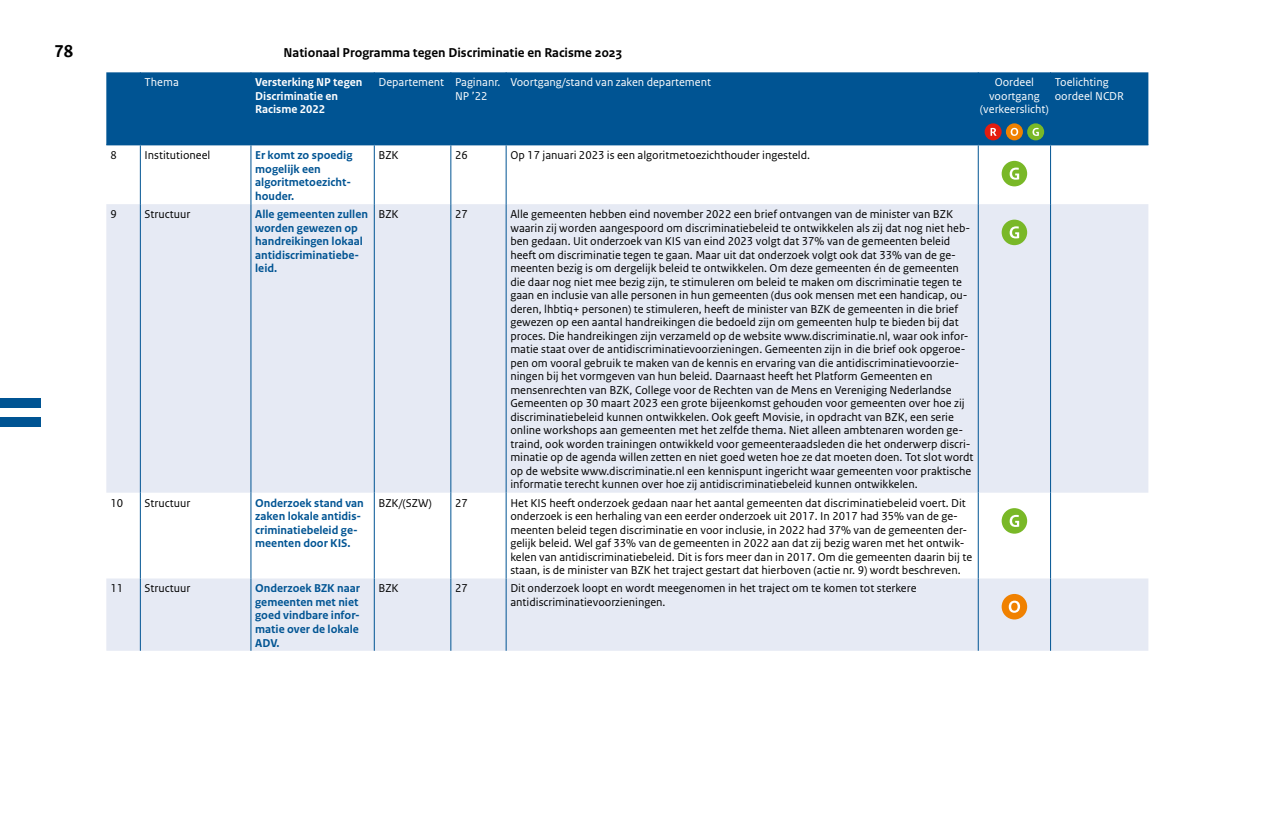
<style>
.page{position:relative;width:1276px;height:830px;background:#fff}
.page>*{position:absolute;margin:0;border:0;box-sizing:border-box;transform-origin:0 0}
.t1{font:700 18px "Rijksoverheid Sans Text TT";color:#000}
.t2{font:700 13.5px "Rijksoverheid Sans Text";color:#000}
._32_RO_Tabel_Broodtekst{font:12px/13.5px "Rijksoverheid Sans Text";color:#000}
._32_RO_Tabel_Broodtekst-2{font:700 12px/13.5px "Rijksoverheid Sans Text";color:#005493}
._32_RO_Tabel_Broodtekst-3{font:12px/13.5px "Rijksoverheid Sans Text";color:#fff}
._32_RO_Tabel_Broodtekst-4{font:700 12px/13.5px "Rijksoverheid Sans Text";color:#fff}
</style>
<div class="page">
<div style="left:0;top:398px;width:41px;height:10px;background:#005493"></div>
<div style="left:0;top:417px;width:41px;height:10px;background:#005493"></div>
<div style="left:106px;top:72px;width:1042px;height:72px;background:#005493"></div>
<svg style="left:106px;top:204px;width:1042px;height:446px;fill:#e6eaf4"></svg>
<hr style="left:106px;top:144px;width:34px;height:1px;background:#005493">
<hr style="left:140px;top:72px;width:1px;height:72px;background:#005493">
<hr style="left:250px;top:72px;width:1px;height:72px;background:#005493">
<hr style="left:374px;top:72px;width:1px;height:72px;background:#005493">
<hr style="left:450px;top:72px;width:1px;height:72px;background:#005493">
<hr style="left:506px;top:72px;width:1px;height:72px;background:#005493">
<hr style="left:978px;top:72px;width:1px;height:72px;background:#005493">
<hr style="left:140px;top:144px;width:111px;height:1px;background:#005493">
<hr style="left:251px;top:144px;width:123px;height:1px;background:#005493">
<hr style="left:374px;top:144px;width:77px;height:1px;background:#005493">
<hr style="left:451px;top:144px;width:55px;height:1px;background:#005493">
<hr style="left:506px;top:144px;width:472px;height:1px;background:#005493">
<hr style="left:978px;top:144px;width:72px;height:1px;background:#005493">
<hr style="left:1050px;top:72px;width:1px;height:72px;background:#005493">
<hr style="left:1050px;top:144px;width:98px;height:1px;background:#005493">
<hr style="left:140px;top:145px;width:1px;height:59px;background:#005493">
<hr style="left:250px;top:145px;width:1px;height:59px;background:#005493">
<hr style="left:374px;top:145px;width:1px;height:59px;background:#005493">
<hr style="left:450px;top:145px;width:1px;height:59px;background:#005493">
<hr style="left:506px;top:145px;width:1px;height:59px;background:#005493">
<hr style="left:978px;top:145px;width:1px;height:59px;background:#005493">
<hr style="left:1050px;top:145px;width:1px;height:59px;background:#005493">
<hr style="left:140px;top:204px;width:1px;height:288px;background:#005493">
<hr style="left:250px;top:204px;width:1px;height:288px;background:#005493">
<hr style="left:374px;top:204px;width:1px;height:288px;background:#005493">
<hr style="left:450px;top:204px;width:1px;height:288px;background:#005493">
<hr style="left:506px;top:204px;width:1px;height:288px;background:#005493">
<hr style="left:978px;top:204px;width:1px;height:288px;background:#005493">
<hr style="left:1050px;top:204px;width:1px;height:288px;background:#005493">
<hr style="left:140px;top:492px;width:1px;height:86px;background:#005493">
<hr style="left:250px;top:492px;width:1px;height:86px;background:#005493">
<hr style="left:374px;top:492px;width:1px;height:86px;background:#005493">
<hr style="left:450px;top:492px;width:1px;height:86px;background:#005493">
<hr style="left:506px;top:492px;width:1px;height:86px;background:#005493">
<hr style="left:978px;top:492px;width:1px;height:86px;background:#005493">
<hr style="left:1050px;top:492px;width:1px;height:86px;background:#005493">
<hr style="left:140px;top:578px;width:1px;height:72px;background:#005493">
<hr style="left:250px;top:578px;width:1px;height:72px;background:#005493">
<hr style="left:374px;top:578px;width:1px;height:72px;background:#005493">
<hr style="left:450px;top:578px;width:1px;height:72px;background:#005493">
<hr style="left:506px;top:578px;width:1px;height:72px;background:#005493">
<hr style="left:978px;top:578px;width:1px;height:72px;background:#005493">
<hr style="left:1050px;top:578px;width:1px;height:72px;background:#005493">
<div style="left:984px;top:123px;width:17px;height:17px;background:#e41c0f;border-radius:50%"></div>
<svg style="left:990px;top:128px;width:6px;height:8px"></svg>
<div style="left:1006px;top:123px;width:17px;height:17px;background:#f08100;border-radius:50%"></div>
<svg style="left:1010px;top:128px;width:8px;height:8px"></svg>
<div style="left:1027px;top:123px;width:17px;height:17px;background:#79b827;border-radius:50%"></div>
<svg style="left:1032px;top:128px;width:7px;height:8px"></svg>
<div style="left:1001px;top:161px;width:26px;height:25px;background:#79b827;border-radius:50%"></div>
<svg style="left:1009px;top:167px;width:10px;height:12px"></svg>
<div style="left:1001px;top:219px;width:26px;height:26px;background:#79b827;border-radius:50%"></div>
<svg style="left:1009px;top:226px;width:10px;height:12px"></svg>
<div style="left:1001px;top:508px;width:26px;height:25px;background:#79b827;border-radius:50%"></div>
<svg style="left:1009px;top:514px;width:10px;height:12px"></svg>
<div style="left:1001px;top:593px;width:26px;height:26px;background:#f08100;border-radius:50%"></div>
<svg style="left:1008px;top:600px;width:12px;height:12px"></svg>
<p class="t1" style="left:54px;top:41px;width:20px">78</p>
<p class="t2" style="left:283px;top:44px;width:340px">Nationaal Programma tegen Discriminatie en Racisme 2023</p>
<p class="_32_RO_Tabel_Broodtekst-3" style="left:145px;top:76px;width:36px">Thema</p>
<p class="_32_RO_Tabel_Broodtekst-4" style="left:255px;top:76px;width:109px">Versterking NP tegen<br>Discriminatie en<br>Racisme 2022</p>
<p class="_32_RO_Tabel_Broodtekst-3" style="left:378px;top:76px;width:67px">Departement</p>
<p class="_32_RO_Tabel_Broodtekst-3" style="left:455px;top:76px;width:47px">Paginanr.<br>NP ’22</p>
<p class="_32_RO_Tabel_Broodtekst-3" style="left:510px;top:76px;width:202px">Voortgang/stand van zaken departement</p>
<p class="_32_RO_Tabel_Broodtekst-3" style="left:980px;top:76px;width:70px;text-align:center">Oordeel voortgang (verkeerslicht)</p>
<p class="_32_RO_Tabel_Broodtekst-3" style="left:1054px;top:76px;width:71px">Toelichting oordeel NCDR</p>
<p class="_32_RO_Tabel_Broodtekst" style="left:111px;top:149px;width:8px">8</p>
<p class="_32_RO_Tabel_Broodtekst" style="left:145px;top:149px;width:67px">Institutioneel</p>
<p class="_32_RO_Tabel_Broodtekst-2" style="left:255px;top:149px;width:99px">Er komt zo spoedig mogelijk een algoritmetoezicht&shy;houder.</p>
<p class="_32_RO_Tabel_Broodtekst" style="left:378px;top:149px;width:22px">BZK</p>
<p class="_32_RO_Tabel_Broodtekst" style="left:455px;top:149px;width:14px">26</p>
<p class="_32_RO_Tabel_Broodtekst" style="left:510px;top:149px;width:301px">Op 17 januari 2023 is een algoritmetoezichthouder ingesteld.</p>
<p class="_32_RO_Tabel_Broodtekst" style="left:111px;top:207px;width:8px">9</p>
<p class="_32_RO_Tabel_Broodtekst" style="left:145px;top:207px;width:47px">Structuur</p>
<p class="_32_RO_Tabel_Broodtekst-2" style="left:255px;top:207px;width:114px">Alle gemeenten zullen worden gewezen op handreikingen lokaal antidiscriminatiebe&shy;leid.</p>
<p class="_32_RO_Tabel_Broodtekst" style="left:378px;top:207px;width:22px">BZK</p>
<p class="_32_RO_Tabel_Broodtekst" style="left:455px;top:207px;width:14px">27</p>
<p class="_32_RO_Tabel_Broodtekst" style="left:510px;top:207px;width:465px">Alle gemeenten hebben eind november 2022 een brief ontvangen van de minister van BZK waarin zij worden aangespoord om discriminatiebeleid te ontwikkelen als zij dat nog niet heb&shy;ben gedaan. Uit onderzoek van KIS van eind 2023 volgt dat 37% van de gemeenten beleid heeft om discriminatie tegen te gaan. Maar uit dat onderzoek volgt ook dat 33% van de ge&shy;meenten bezig is om dergelijk beleid te ontwikkelen. Om deze gemeenten én de gemeenten die daar nog niet mee bezig zijn, te stimuleren om beleid te maken om discriminatie tegen te gaan en inclusie van alle personen in hun gemeenten (dus ook mensen met een handicap, ou&shy;deren, lhbtiq+ personen) te stimuleren, heeft de minister van BZK de gemeenten in die brief gewezen op een aantal handreikingen die bedoeld zijn om gemeenten hulp te bieden bij dat proces. Die handreikingen zijn verzameld op de website www.discriminatie.nl, waar ook infor&shy;matie staat over de antidiscriminatievoorzieningen. Gemeenten zijn in die brief ook opgeroe&shy;pen om vooral gebruik te maken van de kennis en ervaring van die antidiscriminatievoorzie&shy;ningen bij het vormgeven van hun beleid. Daarnaast heeft het Platform Gemeenten en mensenrechten van BZK, College voor de Rechten van de Mens en Vereniging Nederlandse Gemeenten op 30 maart 2023 een grote bijeenkomst gehouden voor gemeenten over hoe zij discriminatiebeleid kunnen ontwikkelen. Ook geeft Movisie, in opdracht van BZK, een serie online workshops aan gemeenten met het zelfde thema. Niet alleen ambtenaren worden ge&shy;traind, ook worden trainingen ontwikkeld voor gemeenteraadsleden die het onderwerp discri&shy;minatie op de agenda willen zetten en niet goed weten hoe ze dat moeten doen. Tot slot wordt op de website www.discriminatie.nl een kennispunt ingericht waar gemeenten voor praktische informatie terecht kunnen over hoe zij antidiscriminatiebeleid kunnen ontwikkelen.</p>
<p class="_32_RO_Tabel_Broodtekst" style="left:111px;top:496px;width:14px">10</p>
<p class="_32_RO_Tabel_Broodtekst" style="left:145px;top:496px;width:47px">Structuur</p>
<p class="_32_RO_Tabel_Broodtekst-2" style="left:255px;top:496px;width:110px">Onderzoek stand van zaken lokale antidis&shy;criminatiebeleid ge&shy;meenten door KIS.</p>
<p class="_32_RO_Tabel_Broodtekst" style="left:378px;top:496px;width:55px">BZK/(SZW)</p>
<p class="_32_RO_Tabel_Broodtekst" style="left:455px;top:496px;width:14px">27</p>
<p class="_32_RO_Tabel_Broodtekst" style="left:510px;top:496px;width:463px">Het KIS heeft onderzoek gedaan naar het aantal gemeenten dat discriminatiebeleid voert. Dit onderzoek is een herhaling van een eerder onderzoek uit 2017. In 2017 had 35% van de ge&shy;meenten beleid tegen discriminatie en voor inclusie, in 2022 had 37% van de gemeenten der&shy;gelijk beleid. Wel gaf 33% van de gemeenten in 2022 aan dat zij bezig waren met het ontwik&shy;kelen van antidiscriminatiebeleid. Dit is fors meer dan in 2017. Om die gemeenten daarin bij te staan, is de minister van BZK het traject gestart dat hierboven (actie nr. 9) wordt beschreven.</p>
<p class="_32_RO_Tabel_Broodtekst" style="left:111px;top:581px;width:14px">11</p>
<p class="_32_RO_Tabel_Broodtekst" style="left:145px;top:581px;width:47px">Structuur</p>
<p class="_32_RO_Tabel_Broodtekst-2" style="left:255px;top:581px;width:106px">Onderzoek BZK naar gemeenten met niet goed vindbare infor&shy;matie over de lokale<br>ADV.</p>
<p class="_32_RO_Tabel_Broodtekst" style="left:378px;top:581px;width:22px">BZK</p>
<p class="_32_RO_Tabel_Broodtekst" style="left:455px;top:581px;width:14px">27</p>
<p class="_32_RO_Tabel_Broodtekst" style="left:510px;top:581px;width:408px">Dit onderzoek loopt en wordt meegenomen in het traject om te komen tot sterkere antidiscriminatievoorzieningen.</p>
</div>
